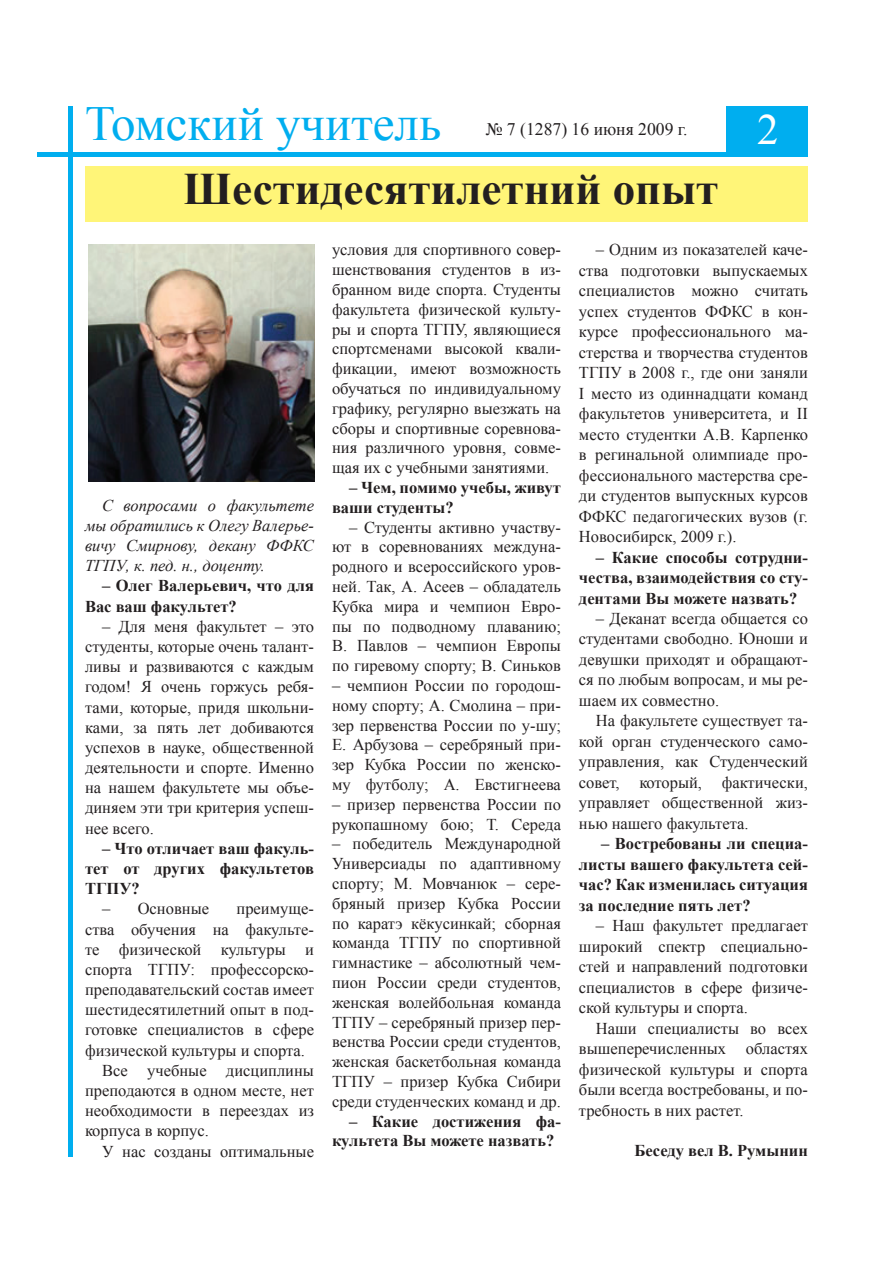
<style>
.page{position:relative;width:893px;height:1263px;background:#fff}
.page>*{position:absolute;margin:0;border:0;box-sizing:border-box;transform-origin:0 0}
.t1{font:49.05px "Times New Roman";color:#00aeef}
.t2{font:700 45px "Times New Roman";color:#231f20}
.t3{font:43.2px "Times New Roman";color:#fff}
.t4{font:700 25.5px "Times New Roman";color:#231f20}
.t5{font:17.7px "Times New Roman";color:#231f20}
.t6{font:16.5px/19.8px "Times New Roman";color:#231f20;text-align:justify}
.t7{font:700 16.5px/20.5px "Times New Roman";color:#231f20}
.t8{font:italic 16.5px/20.2px "Times New Roman";color:#231f20;text-align:justify}
</style>
<div class="page">
<hr style="left:38px;top:152px;width:770px;height:4px;background:#00aeef">
<div style="left:726px;top:106px;width:82px;height:50px;background:#00aeef"></div>
<hr style="left:68px;top:106px;width:4px;height:1051px;background:#00aeef">
<div style="left:85px;top:166px;width:723px;height:56px;background:#fff578"></div>
<img style="left:88px;top:244px;width:226px;height:238px">
<h1 class="t1" style="left:85px;top:91px;width:358px">Томский учитель</h1>
<p class="t5" style="left:486px;top:117px;width:203px">№ 7 (1287) 16 июня 2009 г.</p>
<h3 class="t3" style="left:757px;top:101px;width:23px">2</h3>
<h2 class="t2" style="left:183px;top:158px;width:537px">Шестидесятилетний опыт</h2>
<h3 class="t4" style="left:337px;top:163px;width:467px">Главное – это студенты и преподаватели</h3>
<p class="t8" style="left:85px;top:495px;width:230px;text-indent:17px">С вопросами о факультете мы обратились к Олегу Валерье&shy;вичу Смирнову, декану ФФКС ТГПУ, к. пед. н., доценту.</p>
<p class="t7" style="left:85px;top:575px;width:230px;text-indent:17px">– Олег Валерьевич, что для<br>Вас ваш факультет?</p>
<p class="t6" style="left:85px;top:616px;width:230px;line-height:20.2px;text-indent:17px">– Для меня факультет – это студенты, которые очень талант&shy;ливы и развиваются с каждым годом! Я очень горжусь ребя&shy;тами, которые, придя школьни&shy;ками, за пять лет добиваются успехов в науке, общественной деятельности и спорте. Именно на нашем факультете мы объе&shy;диняем эти три критерия успеш&shy;нее всего.</p>
<p class="t7" style="left:85px;top:838px;width:230px;text-align:justify;text-indent:17px">– Что отличает ваш факуль&shy;тет от других факультетов ТГПУ?</p>
<p class="t6" style="left:102px;top:899px;width:109px">– Основные</p>
<p class="t6" style="left:237px;top:899px;width:79px">преимуще-</p>
<p class="t6" style="left:85px;top:919px;width:230px">ства обучения на факульте-</p>
<p class="t6" style="left:85px;top:939px;width:230px">те физической культуры и</p>
<p class="t6" style="left:85px;top:959px;width:230px">спорта ТГПУ: профессорско-</p>
<p class="t6" style="left:85px;top:979px;width:230px">преподавательский состав имеет</p>
<p class="t6" style="left:85px;top:999px;width:230px">шестидесятилетний опыт в под-</p>
<p class="t6" style="left:85px;top:1020px;width:230px">готовке специалистов в сфере</p>
<p class="t6" style="left:85px;top:1040px;width:222px">физической культуры и спорта.</p>
<p class="t6" style="left:102px;top:1060px;width:213px">Все учебные дисциплины</p>
<p class="t6" style="left:85px;top:1080px;width:230px">преподаются в одном месте, нет</p>
<p class="t6" style="left:85px;top:1100px;width:230px">необходимости в переездах из</p>
<p class="t6" style="left:85px;top:1121px;width:125px">корпуса в корпус.</p>
<p class="t6" style="left:102px;top:1141px;width:213px">У нас созданы оптимальные</p>
<p class="t6" style="left:332px;top:240px;width:230px">условия для спортивного совер&shy;шенствования студентов в из&shy;бранном виде спорта. Студенты факультета физической культу&shy;ры и спорта ТГПУ, являющиеся спортсменами высокой квали&shy;фикации, имеют возможность обучаться по индивидуальному графику, регулярно выезжать на сборы и спортивные соревнова&shy;ния различного уровня, совме&shy;щая их с учебными занятиями.</p>
<p class="t7" style="left:332px;top:477px;width:230px;line-height:19.8px;text-indent:17px">– Чем, помимо учебы, живут ваши студенты?</p>
<p class="t6" style="left:332px;top:517px;width:230px;text-indent:17px">– Студенты активно участву&shy;ют в соревнованиях междуна&shy;родного и всероссийского уров&shy;ней. Так, А. Асеев – обладатель Кубка мира и чемпион Евро&shy;пы по подводному плаванию; В. Павлов – чемпион Европы по гиревому спорту; В. Синьков</p>
<p class="t6" style="left:332px;top:675px;width:230px">– чемпион России по городош&shy;ному спорту; А. Смолина – при&shy;зер первенства России по у-шу; Е. Арбузова – серебряный при&shy;зер Кубка России по женско&shy;му футболу; А. Евстигнеева</p>
<p class="t6" style="left:332px;top:794px;width:230px">– призер первенства России по рукопашному бою; Т. Середа</p>
<p class="t6" style="left:332px;top:834px;width:230px">– победитель Международной Универсиады по адаптивному спорту; М. Мовчанюк – сере&shy;бряный призер Кубка России по каратэ кёкусинкай; сборная команда ТГПУ по спортивной гимнастике – абсолютный чем&shy;пион России среди студентов, женская волейбольная команда ТГПУ – серебряный призер пер&shy;венства России среди студентов, женская баскетбольная команда ТГПУ – призер Кубка Сибири среди студенческих команд и др.</p>
<p class="t7" style="left:332px;top:1111px;width:230px;line-height:19.8px;text-indent:17px">– Какие достижения фа&shy;культета Вы можете назвать?</p>
<p class="t6" style="left:579px;top:239px;width:230px;line-height:20.5px;text-indent:17px">– Одним из показателей каче&shy;ства подготовки выпускаемых специалистов можно считать успех студентов ФФКС в кон&shy;курсе профессионального ма&shy;стерства и творчества студентов ТГПУ в 2008 г., где они заняли I место из одиннадцати команд факультетов университета, и II место студентки А.В. Карпенко в регинальной олимпиаде про&shy;фессионального мастерства сре&shy;ди студентов выпускных курсов ФФКС педагогических вузов (г.<br>Новосибирск, 2009 г.).</p>
<p class="t7" style="left:579px;top:546px;width:230px;text-align:justify;text-indent:17px">– Какие способы сотрудни&shy;чества, взаимодействия со сту&shy;дентами Вы можете назвать?</p>
<p class="t6" style="left:579px;top:608px;width:230px;line-height:20.5px;text-indent:17px">– Деканат всегда общается со студентами свободно. Юноши и девушки приходят и обращают&shy;ся по любым вопросам, и мы ре&shy;шаем их совместно.</p>
<p class="t6" style="left:579px;top:710px;width:230px;line-height:20.5px;text-indent:17px">На факультете существует та&shy;кой орган студенческого само&shy;управления, как Студенческий совет, который, фактически, управляет общественной жиз&shy;нью нашего факультета.</p>
<p class="t7" style="left:579px;top:833px;width:230px;text-align:justify;text-indent:22px">– Востребованы ли специа&shy;листы вашего факультета сей&shy;час? Как изменилась ситуация за последние пять лет?</p>
<p class="t6" style="left:579px;top:915px;width:230px;line-height:20.5px;text-indent:17px">– Наш факультет предлагает широкий спектр специально&shy;стей и направлений подготовки специалистов в сфере физиче&shy;ской культуры и спорта.</p>
<p class="t6" style="left:579px;top:1017px;width:230px;line-height:20.5px;text-indent:17px">Наши специалисты во всех вышеперечисленных областях физической культуры и спорта были всегда востребованы, и по&shy;требность в них растет.</p>
<p class="t7" style="left:634px;top:1140px;width:175px">Беседу вел В. Румынин</p>
</div>
